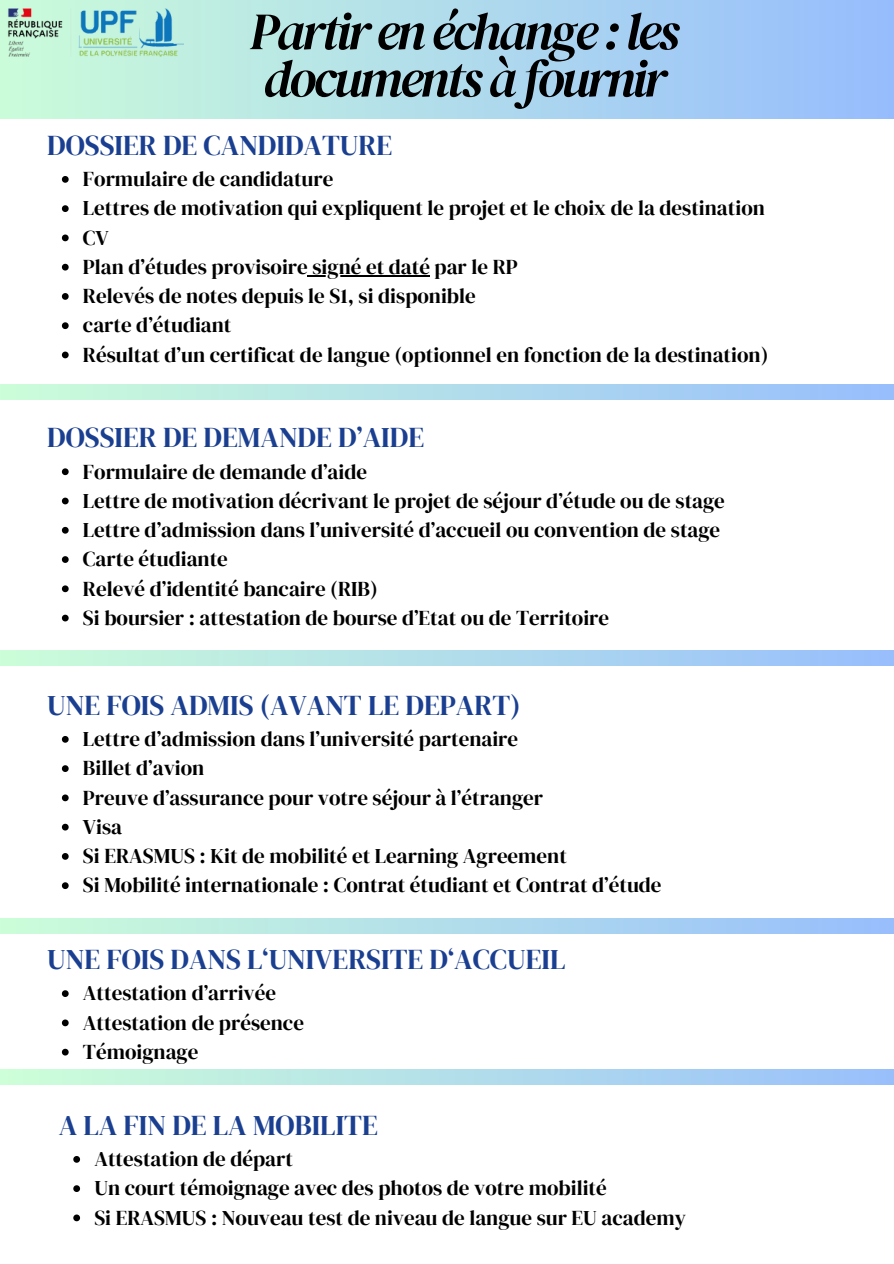
<style>
.page{position:relative;width:894px;height:1264px;background:#fff}
.page>*{position:absolute;margin:0;border:0;box-sizing:border-box;transform-origin:0 0}
.t1{font:italic 52.2px/47.2px "DM Serif Display";letter-spacing:-.06em;color:#000}
.t2{font:28.5px "DM Serif Display";color:#1a3f91}
.t3{font:21px "DM Serif Display";color:#000}
</style>
<div class="page">
<div style="left:0;top:0;width:893px;height:119px;background:linear-gradient(to right,#cbfcda,#97bcfd)"></div>
<img style="left:0;top:0;width:183px;height:64px">
<svg style="left:0;top:384px;width:893px;height:15px;background:#b1ddea"></svg>
<svg style="left:0;top:918px;width:893px;height:15px;background:#b1ddea"></svg>
<svg style="left:62px;top:736px;width:7px;height:6px"></svg>
<svg style="left:62px;top:765px;width:7px;height:7px"></svg>
<svg style="left:62px;top:794px;width:7px;height:7px"></svg>
<svg style="left:62px;top:823px;width:7px;height:7px"></svg>
<svg style="left:62px;top:853px;width:7px;height:6px"></svg>
<svg style="left:62px;top:882px;width:7px;height:7px"></svg>
<svg style="left:62px;top:176px;width:7px;height:7px"></svg>
<svg style="left:62px;top:205px;width:7px;height:7px"></svg>
<svg style="left:62px;top:234px;width:7px;height:7px"></svg>
<svg style="left:62px;top:264px;width:7px;height:6px"></svg>
<hr style="left:308px;top:275px;width:122px;height:1px;background:#000">
<svg style="left:62px;top:293px;width:7px;height:7px"></svg>
<svg style="left:62px;top:322px;width:7px;height:7px"></svg>
<svg style="left:62px;top:351px;width:7px;height:7px"></svg>
<svg style="left:62px;top:990px;width:7px;height:7px"></svg>
<svg style="left:62px;top:1019px;width:7px;height:7px"></svg>
<svg style="left:62px;top:1048px;width:7px;height:7px"></svg>
<svg style="left:0;top:650px;width:893px;height:15px;background:#b1ddea"></svg>
<svg style="left:62px;top:468px;width:7px;height:7px"></svg>
<svg style="left:62px;top:497px;width:7px;height:7px"></svg>
<svg style="left:62px;top:527px;width:7px;height:6px"></svg>
<svg style="left:62px;top:556px;width:7px;height:7px"></svg>
<svg style="left:62px;top:585px;width:7px;height:7px"></svg>
<svg style="left:62px;top:614px;width:7px;height:7px"></svg>
<svg style="left:0;top:1069px;width:893px;height:15px;background:#b3dfe9"></svg>
<svg style="left:73px;top:1156px;width:7px;height:6px"></svg>
<svg style="left:73px;top:1185px;width:7px;height:6px"></svg>
<svg style="left:73px;top:1214px;width:7px;height:7px"></svg>
<p class="t1" style="left:249px;top:7px;width:431px">Partir en échange : les documents àfournir</p>
<p class="t2" style="left:47px;top:125px;width:346px">DOSSIER DE CANDIDATURE</p>
<p class="t3" style="left:83px;top:164px;width:252px">Formulaire de candidature</p>
<p class="t3" style="left:83px;top:194px;width:683px">Lettres de motivation qui expliquent le projet et le choix de la destination</p>
<h2 class="t3" style="left:83px;top:223px;width:27px">CV</h2>
<p class="t3" style="left:83px;top:252px;width:436px">Plan d’études provisoire signé et daté par le RP</p>
<p class="t3" style="left:83px;top:281px;width:394px">Relevés de notes depuis le S1, si disponible</p>
<p class="t3" style="left:83px;top:311px;width:150px">carte d’étudiant</p>
<p class="t3" style="left:83px;top:340px;width:686px">Résultat d’un certificat de langue (optionnel en fonction de la destination)</p>
<p class="t2" style="left:47px;top:417px;width:378px">DOSSIER DE DEMANDE D’AIDE</p>
<p class="t3" style="left:83px;top:457px;width:285px">Formulaire de demande d’aide</p>
<p class="t3" style="left:83px;top:486px;width:643px">Lettre de motivation décrivant le projet de séjour d’étude ou de stage</p>
<p class="t3" style="left:83px;top:515px;width:638px">Lettre d’admission dans l’université d’accueil ou convention de stage</p>
<h2 class="t3" style="left:83px;top:544px;width:146px">Carte étudiante</h2>
<p class="t3" style="left:83px;top:574px;width:296px">Relevé d’identité bancaire (RIB)</p>
<p class="t3" style="left:83px;top:603px;width:527px">Si boursier : attestation de bourse d’Etat ou de Territoire</p>
<p class="t2" style="left:47px;top:685px;width:475px">UNE FOIS ADMIS (AVANT LE DEPART)</p>
<p class="t3" style="left:83px;top:724px;width:436px">Lettre d’admission dans l’université partenaire</p>
<h2 class="t3" style="left:83px;top:753px;width:123px">Billet d’avion</h2>
<p class="t3" style="left:83px;top:782px;width:461px">Preuve d’assurance pour votre séjour à l’étranger</p>
<p class="t3" style="left:83px;top:812px;width:41px">Visa</p>
<p class="t3" style="left:83px;top:841px;width:485px">Si ERASMUS : Kit de mobilité et Learning Agreement</p>
<p class="t3" style="left:83px;top:870px;width:580px">Si Mobilité internationale : Contrat étudiant et Contrat d’étude</p>
<p class="t2" style="left:47px;top:939px;width:519px">UNE FOIS DANS L‘UNIVERSITE D‘ACCUEIL</p>
<h2 class="t3" style="left:83px;top:978px;width:194px">Attestation d’arrivée</h2>
<p class="t3" style="left:83px;top:1007px;width:222px">Attestation de présence</p>
<p class="t3" style="left:83px;top:1037px;width:117px">Témoignage</p>
<p class="t2" style="left:59px;top:1105px;width:321px">A LA FIN DE LA MOBILITE</p>
<h2 class="t3" style="left:94px;top:1144px;width:200px">Attestation de départ</h2>
<p class="t3" style="left:94px;top:1173px;width:514px">Un court témoignage avec des photos de votre mobilité</p>
<p class="t3" style="left:94px;top:1202px;width:593px">Si ERASMUS : Nouveau test de niveau de langue sur EU academy</p>
</div>
